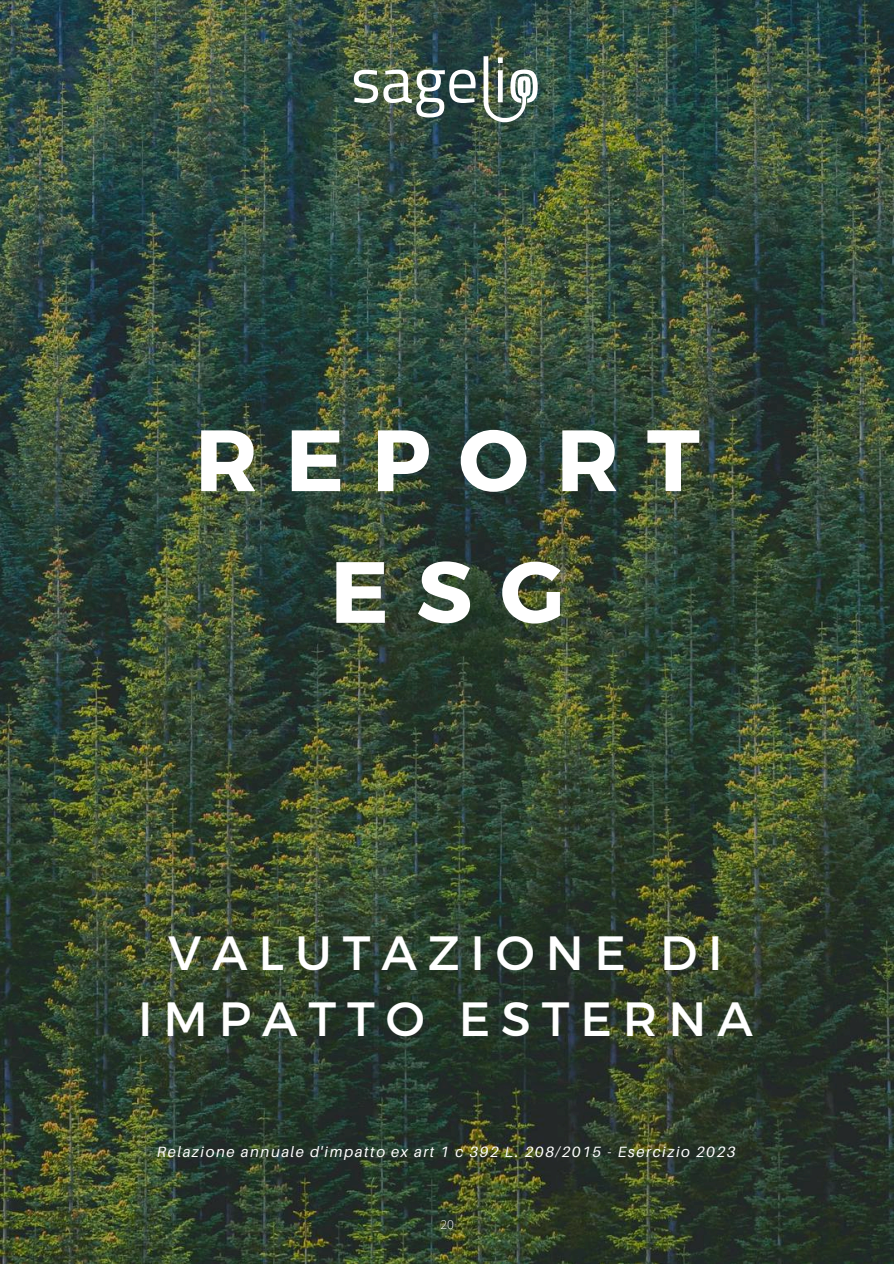
<style>
.page{position:relative;width:894px;height:1264px;background:#fff}
.page>*{position:absolute;margin:0;border:0;box-sizing:border-box;transform-origin:0 0}
.t1{font:700 86.7px/131.7px "Montserrat";letter-spacing:.32em;color:#fff;text-align:center}
.t2{font:48px/66.4px "Montserrat";letter-spacing:.225em;color:#fff;text-align:center}
.t3{font:italic 14.85px "Aileron";letter-spacing:.11em;color:#fff}
.t4{font:300 12px "Open Sans";color:#fff}
</style>
<div class="page">
<img style="left:0;top:0;width:893px;height:1263px">
<img style="left:354px;top:56px;width:183px;height:66px">
<h1 class="t1" style="left:195px;top:390px;width:506px">REPORT<br>ESG</h1>
<h2 class="t2" style="left:138px;top:917px;width:616px">VALUTAZIONE DI<br>IMPATTO ESTERNA</h2>
<p class="t3" style="left:157px;top:1142px;width:580px">Relazione annuale d'impatto ex art 1 c 392 L. 208/2015 - Esercizio 2023</p>
<p class="t4" style="left:440px;top:1215px;width:15px">20</p>
</div>
